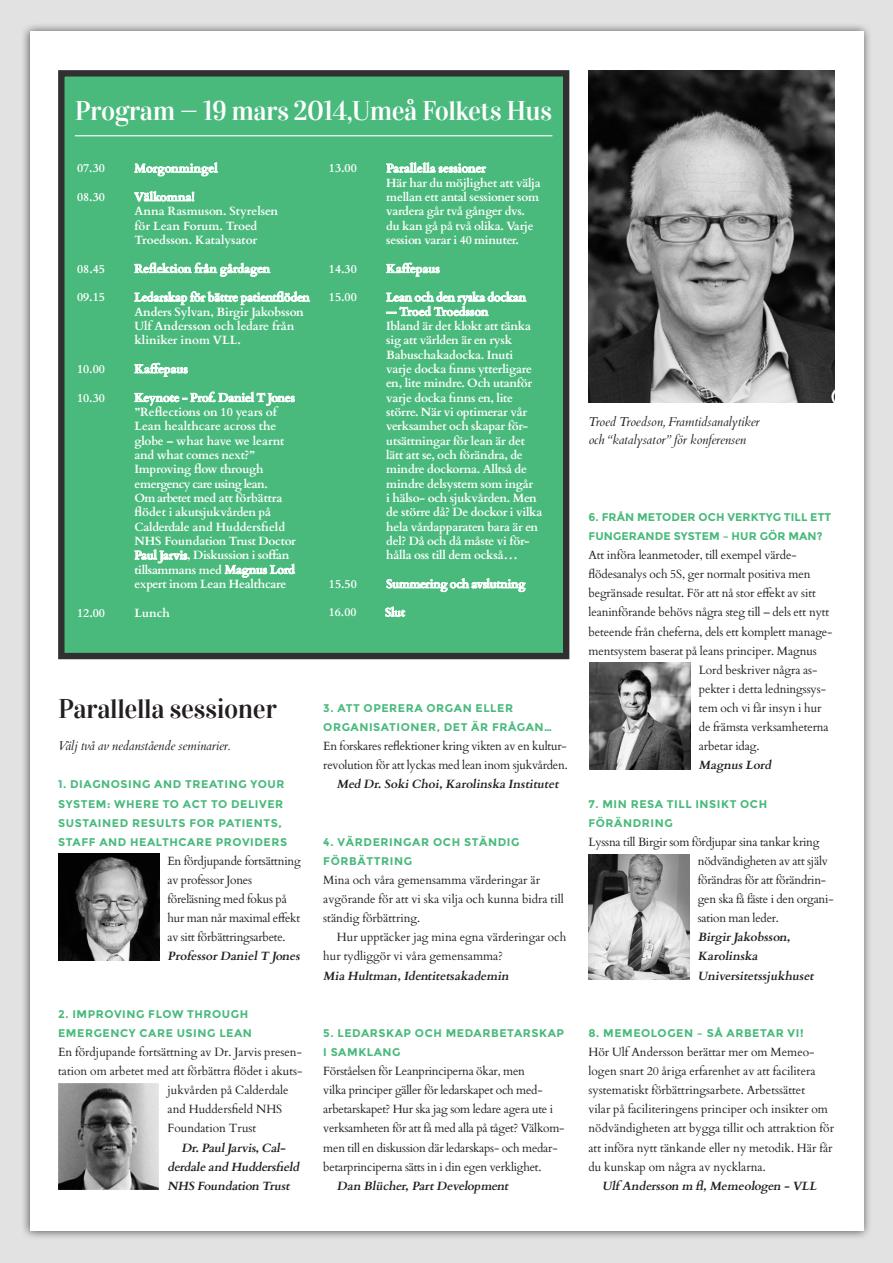
<style>
.page{position:relative;width:893px;height:1263px;background:#e2e2e2}
.page>*{position:absolute;margin:0;border:0;box-sizing:border-box;transform-origin:0 0}
.t1{font:27px "Vidaloka";letter-spacing:-.02em;color:#fff}
.t2{font:27px "Vidaloka";letter-spacing:-.015em;color:#231f20}
.t3{font:italic 12.75px/18px "Cardo";letter-spacing:-.01em;color:#231f20}
.t4{font:12px/19px "Cardo";letter-spacing:-.01em;color:#231f20}
.t5{font:700 12px/14.4px "Cardo";letter-spacing:-.02em;color:#fff}
.t6{font:italic 700 12px/19px "Cardo";letter-spacing:-.07em;color:#231f20}
.t7{font:700 12px/14.4px "Cardo";color:#fff}
.t8{font:700 11.7px "Cardo";letter-spacing:-.02em;color:#fff}
.t9{font:700 11.1px/19px "Montserrat";letter-spacing:.05em;color:#49ba7c}
.t10{font:700 11.1px/19px "Montserrat";letter-spacing:.01em;color:#49ba7c}
</style>
<div class="page">
<div style="left:21px;top:23px;width:851px;height:1217px;background:#231f20;opacity:.75"></div>
<div style="left:30px;top:32px;width:833px;height:1199px;background:#fff"></div>
<div style="left:58px;top:70px;width:511px;height:589px;background:#49ba7c;border:6px solid #312f30"></div>
<svg style="left:134px;top:162px;width:84px;height:14px"></svg>
<svg style="left:134px;top:191px;width:60px;height:11px"></svg>
<svg style="left:134px;top:262px;width:136px;height:15px"></svg>
<svg style="left:134px;top:291px;width:176px;height:14px"></svg>
<svg style="left:134px;top:363px;width:54px;height:14px"></svg>
<svg style="left:134px;top:391px;width:161px;height:15px"></svg>
<svg style="left:134px;top:549px;width:54px;height:14px"></svg>
<svg style="left:225px;top:563px;width:70px;height:15px"></svg>
<svg style="left:386px;top:162px;width:100px;height:11px"></svg>
<svg style="left:386px;top:262px;width:54px;height:14px"></svg>
<svg style="left:386px;top:291px;width:140px;height:25px"></svg>
<svg style="left:386px;top:577px;width:140px;height:15px"></svg>
<svg style="left:385px;top:606px;width:20px;height:11px"></svg>
<hr style="left:75px;top:135px;width:477px;height:1px;background:#fff">
<img style="left:589px;top:663px;width:101px;height:106px">
<img style="left:58px;top:854px;width:101px;height:106px">
<img style="left:59px;top:1084px;width:99px;height:106px">
<img style="left:588px;top:854px;width:101px;height:125px">
<img style="left:588px;top:70px;width:246px;height:333px">
<h1 class="t1" style="left:75px;top:95px;width:479px">Program — 19 mars 2014,Umeå Folkets Hus</h1>
<p class="t5" style="left:77px;top:160px;width:29px">07.30</p>
<p class="t7" style="left:134px;top:160px;width:85px">Morgonmingel</p>
<p class="t5" style="left:77px;top:189px;width:29px">08.30</p>
<p class="t7" style="left:134px;top:189px;width:145px">Välkomna!<br>Anna Rasmuson. Styrelsen för Lean Forum. Troed<br>Troedsson. Katalysator</p>
<p class="t5" style="left:77px;top:260px;width:29px">08.45</p>
<p class="t7" style="left:134px;top:260px;width:137px">Reflektion från gårdagen</p>
<p class="t5" style="left:77px;top:289px;width:29px">09.15</p>
<p class="t5" style="left:134px;top:289px;width:177px">Ledarskap för bättre patientflöden<br>Anders Sylvan, Birgir Jakobsson<br>Ulf Andersson och ledare från kliniker inom VLL.</p>
<p class="t5" style="left:77px;top:361px;width:29px">10.00</p>
<p class="t7" style="left:134px;top:361px;width:55px">Kaffepaus</p>
<p class="t5" style="left:77px;top:389px;width:29px">10.30</p>
<p class="t5" style="left:134px;top:389px;width:163px">Keynote - Prof. Daniel T Jones ”Reflections on 10 years of<br>Lean healthcare across the globe – what have we learnt and what comes next?”<br>Improving flow through emergency care using lean.<br>Omarbetet med att förbättra flödet i akutsjukvården på<br>Calderdale and Huddersfield<br>NHS Foundation Trust Doctor<br>Paul Jarvis, Diskussion i soffan tillsammans med Magnus Lord expert inom Lean Healthcare</p>
<p class="t5" style="left:77px;top:604px;width:29px">12.00</p>
<p class="t5" style="left:134px;top:604px;width:37px">Lunch</p>
<p class="t5" style="left:329px;top:160px;width:29px">13.00</p>
<p class="t5" style="left:386px;top:160px;width:156px">Parallella sessioner<br>Här har du möjlighet att välja mellan ett antal sessioner som vardera går två gånger dvs. du kan gå på två olika. Varje session varar i 40 minuter.</p>
<p class="t5" style="left:329px;top:260px;width:29px">14.30</p>
<p class="t7" style="left:386px;top:260px;width:55px">Kaffepaus</p>
<p class="t5" style="left:329px;top:289px;width:29px">15.00</p>
<p class="t5" style="left:386px;top:289px;width:141px">Lean och den ryska dockan</p>
<p class="t5" style="left:386px;top:303px;width:158px">— Troed Troedsson<br>Ibland är det klokt att tänka sig att världen är en rysk<br>Babuschakadocka. Inuti<br>varje docka finns ytterligare en, lite mindre. Och utanför varje docka finns en, lite större. När vi optimerar vår verksamhet och skapar för&shy;utsättningar för lean är det lätt att se, och förändra, de mindre dockorna. Alltså de mindre delsystem som ingår<br>i hälso- och sjukvården. Men de större då? De dockor i vilka hela vårdapparaten bara är en del? Då och då måste vi för&shy;hålla oss till dem också…</p>
<p class="t5" style="left:329px;top:576px;width:29px">15.50</p>
<p class="t5" style="left:386px;top:576px;width:141px">Summering och avslutning</p>
<p class="t8" style="left:329px;top:603px;width:29px">16.00</p>
<p class="t8" style="left:385px;top:603px;width:21px">Slut</p>
<h1 class="t2" style="left:58px;top:693px;width:220px">Parallella sessioner</h1>
<p class="t3" style="left:58px;top:737px;width:173px">Välj två av nedanstående seminarier.</p>
<p class="t9" style="left:58px;top:775px;width:231px">1. DIAGNOSING AN D TREATING YOUR<br>SYSTEM : WHERE TO ACT TO DELIVER<br>SUSTAIN ED RESULTS FOR PATIENTS,<br>STAFF AN D HEALTHCARE PROVIDERS</p>
<p class="t4" style="left:168px;top:851px;width:135px">En fördjupande fortsättning av professor Jones föreläsning med fokus på hur man når maximal effekt av sitt förbättringsarbete.</p>
<p class="t6" style="left:168px;top:946px;width:137px">Professor Daniel T Jones</p>
<p class="t9" style="left:58px;top:1004px;width:193px;text-align:right">ROVING FLOW THROUGH<br>EM ERGENCY CARE USING LEAN</p>
<p class="t4" style="left:58px;top:1042px;width:245px">En fördjupande fortsättning av Dr. Jarvis presen-</p>
<p class="t4" style="left:58px;top:1061px;width:246px">tation om arbetet med att förbättra flödet i akuts-</p>
<p class="t4" style="left:168px;top:1080px;width:123px">jukvården på Calderdale</p>
<p class="t4" style="left:168px;top:1099px;width:116px">and Huddersfield NHS</p>
<p class="t4" style="left:168px;top:1118px;width:90px">Foundation Trust</p>
<p class="t6" style="left:168px;top:1137px;width:136px;text-indent:14px">Dr. Paul Jarvis, Cal&shy;derdale and Huddersfield<br>NHS Foundation Trust</p>
<p class="t9" style="left:58px;top:1004px;width:23px">2. IMP</p>
<p class="t9" style="left:323px;top:699px;width:230px;text-align:center">OPERERA ORGAN ELLER<br>ORGAN ISATION ER, DET ÄR FRÅGAN …</p>
<p class="t4" style="left:323px;top:736px;width:246px">En forskares reflektioner kring vikten av en kultur&shy;revolution för att lyckas med lean inom sjukvården.</p>
<p class="t6" style="left:337px;top:774px;width:226px">Med Dr. Soki Choi, Karolinska Institutet</p>
<p class="t9" style="left:323px;top:699px;width:23px">3. ATT</p>
<p class="t9" style="left:323px;top:832px;width:198px">4. VÄRDERINGAR OCH STÄN DIG<br>FÖRBÄTTRING</p>
<p class="t4" style="left:323px;top:870px;width:242px">Mina och våra gemensamma värderingar är avgörande för att vi ska vilja och kunna bidra till ständig förbättring.</p>
<p class="t4" style="left:323px;top:927px;width:244px;text-indent:14px">Hur upptäcker jag mina egna värderingar och hur tydliggör vi våra gemensamma?</p>
<p class="t6" style="left:323px;top:965px;width:190px">Mia Hultman, Identitetsakademin</p>
<p class="t9" style="left:323px;top:1023px;width:241px">5. LEDARSKAP OCH M EDARBETARSKAP<br>I SAM KLAN G</p>
<p class="t4" style="left:323px;top:1061px;width:243px">Förståelsen för Leanprinciperna ökar, men<br>vilka principer gäller för ledarskapet och med&shy;arbetarskapet? Hur ska jag som ledare agera ute i verksamheten för att få med alla på tåget? Välkom&shy;men till en diskussion där ledarskaps- och medar&shy;betarprinciperna sätts in i din egen verklighet.</p>
<p class="t6" style="left:337px;top:1175px;width:176px">Dan Blücher, Part Development</p>
<p class="t3" style="left:588px;top:413px;width:173px">Troed Troedson, Framtidsanalytiker och “katalysator” för konferensen</p>
<p class="t10" style="left:588px;top:507px;width:237px">6. FRÅN M ETODER OCH VERKTYG TILL ETT<br>FUNGERAN DE SYSTEM – HUR GÖR MAN?</p>
<p class="t4" style="left:588px;top:545px;width:210px">Att införa leanmetoder, till exempel värde-</p>
<p class="t4" style="left:588px;top:564px;width:224px">flödesanalys och 5S, ger normalt positiva men</p>
<p class="t4" style="left:588px;top:583px;width:229px">begränsade resultat. För att nå stor effekt av sitt</p>
<p class="t4" style="left:588px;top:602px;width:242px">leaninförande behövs några steg till – dels ett nytt</p>
<p class="t4" style="left:588px;top:621px;width:246px">beteende från cheferna, dels ett komplett manage-</p>
<p class="t4" style="left:588px;top:640px;width:230px">mentsystem baserat på leans principer. Magnus</p>
<p class="t4" style="left:699px;top:660px;width:120px">Lord beskriver några as-</p>
<p class="t4" style="left:699px;top:679px;width:129px">pekter i detta ledningssys-</p>
<p class="t4" style="left:699px;top:698px;width:124px">tem och vi får insyn i hur</p>
<p class="t4" style="left:699px;top:717px;width:131px">de främsta verksamheterna</p>
<p class="t4" style="left:699px;top:736px;width:62px">arbetar idag.</p>
<p class="t6" style="left:699px;top:755px;width:77px">MagnusLord</p>
<p class="t9" style="left:588px;top:794px;width:180px">7. MIN RESA TILL INSIKT OCH<br>FÖRÄN DRING</p>
<p class="t4" style="left:698px;top:831px;width:137px;text-indent:-109px">Lyssna till Birgir som fördjupar sina tankar kring nödvändigheten av att själv förändras för att förändrin&shy;gen ska få fäste i den organi&shy;sation man leder.</p>
<p class="t6" style="left:698px;top:927px;width:120px">Birgir Jakobsson,<br>Karolinska<br>Universitetssj ukhuset</p>
<p class="t9" style="left:588px;top:1023px;width:217px">8. MEM EOLOGEN – SÅ ARBETAR VI!</p>
<p class="t4" style="left:588px;top:1042px;width:247px">Hör Ulf Andersson berättar mer om Memeo&shy;logen snart 20 åriga erfarenhet av att facilitera systematiskt förbättringsarbete. Arbetssättet<br>vilar på faciliteringens principer och insikter om nödvändigheten att bygga tillit och attraktion för att införa nytt tänkande eller ny metodik. Här får du kunskap om några av nycklarna.</p>
<p class="t6" style="left:602px;top:1175px;width:219px">Ulf Andersson m fl, Memeologen - VLL</p>
</div>
